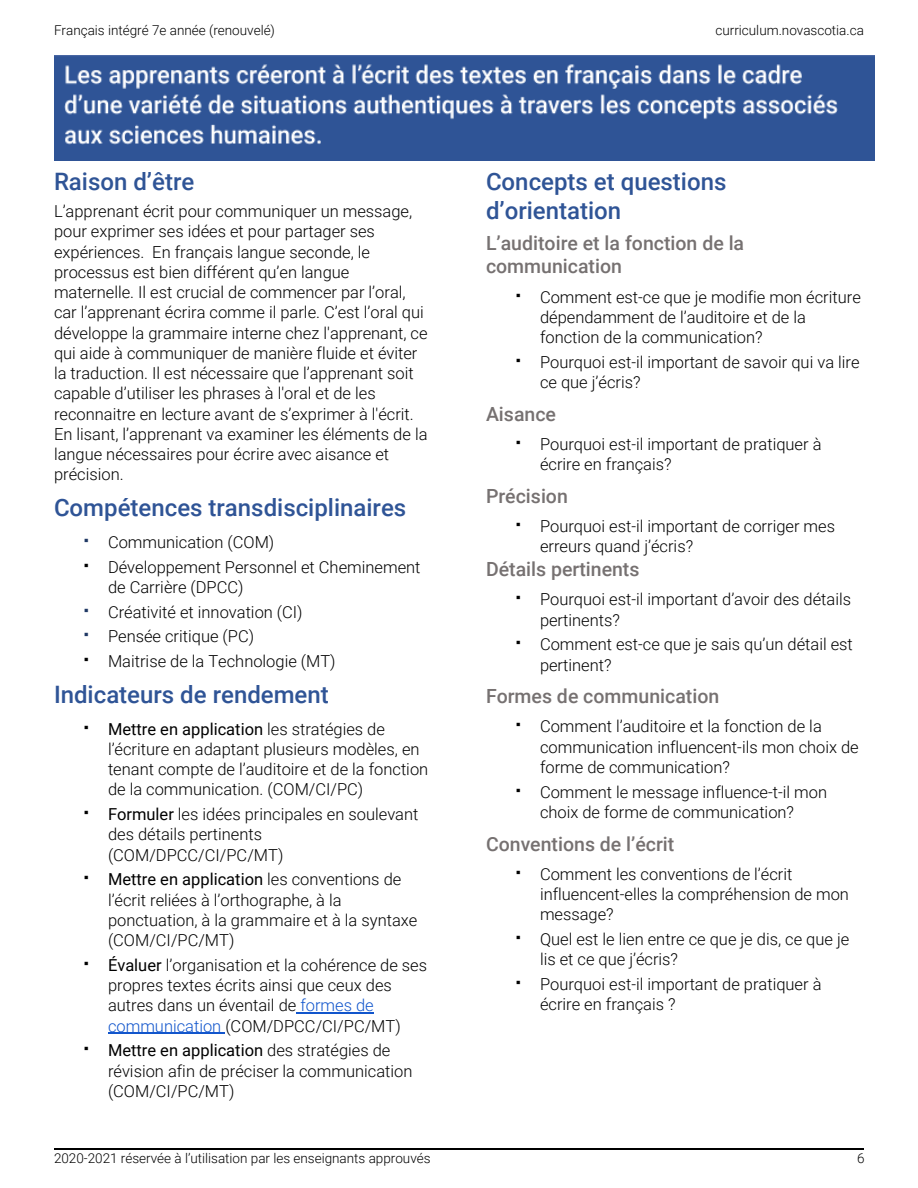
<style>
.page{position:relative;width:918px;height:1188px;background:#fff}
.page>*{position:absolute;margin:0;border:0;box-sizing:border-box;transform-origin:0 0}
.t1{font:500 24px/29.2px "Roboto";color:#2f5496}
.t2{font:500 19.5px/23.7px "Roboto";color:#767171}
.t3{font:300 16.5px/20.2px "Roboto";color:#000}
.t4{font:300 13.5px "Roboto";color:#000}
.s1{font-family:"MS Gothic";font-weight:400;font-size:21px;color:#1f3864}
.s2{font-family:"MS Gothic";font-weight:400;font-size:21px}
.s3{font-weight:400}
.s4{color:#15c}
</style>
<div class="page">
<hr style="left:54px;top:1149px;width:810px;height:1px;background:#000">
<hr style="left:296px;top:1012px;width:78px;height:2px;background:#15c">
<hr style="left:108px;top:1033px;width:117px;height:1px;background:#15c">
<img style="left:54px;top:55px;width:820px;height:106px">
<p class="t4" style="left:54px;top:22px;width:223px">Français intégré 7e année (renouvelé)</p>
<p class="t4" style="left:716px;top:22px;width:150px">curriculum.novascotia.ca</p>
<h1 class="t1" style="left:54px;top:167px;width:142px">Raison d’être</h1>
<p class="t3" style="left:54px;top:201px;width:375px">L’apprenant écrit pour communiquer un message, pour exprimer ses idées et pour partager ses expériences. En français langue seconde, le processus est bien différent qu’en langue maternelle. Il est crucial de commencer par l’oral, car l’apprenant écrira comme il parle. C’est l’oral qui développe la grammaire interne chez l'apprenant, ce qui aide à communiquer de manière fluide et éviter la traduction. Il est nécessaire que l’apprenant soit capable d’utiliser les phrases à l'oral et de les reconnaitre en lecture avant de s’exprimer à l'écrit.<br>En lisant, l’apprenant va examiner les éléments de la langue nécessaires pour écrire avec aisance et précision.</p>
<h1 class="t1" style="left:54px;top:494px;width:354px">Compétences transdisciplinaires</h1>
<p class="t3" style="left:81px;top:532px;width:195px"><span class="s1">▪</span> Communication (COM)</p>
<p class="t3" style="left:108px;top:557px;width:314px;text-indent:-27px"><span class="s2">▪</span> Développement Personnel et Cheminement de Carrière (DPCC)</p>
<p class="t3" style="left:81px;top:602px;width:223px"><span class="s1">▪</span> Créativité et innovation (CI)</p>
<p class="t3" style="left:81px;top:627px;width:175px"><span class="s1">▪</span> Pensée critique (PC)</p>
<p class="t3" style="left:81px;top:651px;width:256px"><span class="s2">▪</span> Maitrise de la Technologie (MT)</p>
<h1 class="t1" style="left:54px;top:680px;width:276px">Indicateurs de rendement</h1>
<p class="t3" style="left:108px;top:719px;width:322px;text-indent:-27px"><span class="s2">▪</span> <span class="s3">Mettre en application</span> les stratégies de l’écriture en adaptant plusieurs modèles, en tenant compte de l’auditoire et de la fonction de la communication. (COM/CI/PC)</p>
<p class="t3" style="left:108px;top:804px;width:312px;text-indent:-27px"><span class="s2">▪</span> <span class="s3">Formuler</span> les idées principales en soulevant des détails pertinents (COM/DPCC/CI/PC/MT)</p>
<p class="t3" style="left:108px;top:870px;width:311px;text-indent:-27px"><span class="s2">▪</span> <span class="s3">Mettre en application</span> les conventions de l’écrit reliées à l’orthographe, à la ponctuation, à la grammaire et à la syntaxe (COM/CI/PC/MT)</p>
<p class="t3" style="left:108px;top:955px;width:321px;text-indent:-27px"><span class="s2">▪</span> <span class="s3">Évaluer</span> l’organisation et la cohérence de ses propres textes écrits ainsi que ceux des autres dans un éventail de <span class="s4">formes de communication</span> (COM/DPCC/CI/PC/MT)</p>
<p class="t3" style="left:108px;top:1041px;width:306px;text-indent:-27px"><span class="s2">▪</span> <span class="s3">Mettre en application</span> des stratégies de révision afin de préciser la communication (COM/CI/PC/MT)</p>
<h1 class="t1" style="left:486px;top:167px;width:242px">Concepts et questions d’orientation</h1>
<p class="t2" style="left:486px;top:231px;width:260px">L’auditoire et la fonction de la communication</p>
<p class="t3" style="left:540px;top:287px;width:322px;text-indent:-27px"><span class="s2">▪</span> Comment est-ce que je modifie mon écriture dépendamment de l’auditoire et de la fonction de la communication?</p>
<p class="t3" style="left:540px;top:352px;width:321px;text-indent:-27px"><span class="s2">▪</span> Pourquoi est-il important de savoir qui va lire ce que j’écris?</p>
<p class="t2" style="left:486px;top:402px;width:72px">Aisance</p>
<p class="t3" style="left:540px;top:434px;width:283px;text-indent:-27px"><span class="s2">▪</span> Pourquoi est-il important de pratiquer à écrire en français?</p>
<p class="t2" style="left:486px;top:484px;width:83px">Précision</p>
<p class="t3" style="left:540px;top:516px;width:297px;text-indent:-27px"><span class="s2">▪</span> Pourquoi est-il important de corriger mes erreurs quand j’écris?</p>
<p class="t2" style="left:486px;top:557px;width:155px">Détails pertinents</p>
<p class="t3" style="left:540px;top:589px;width:313px;text-indent:-27px"><span class="s2">▪</span> Pourquoi est-il important d’avoir des détails pertinents?</p>
<p class="t3" style="left:540px;top:634px;width:314px;text-indent:-27px"><span class="s2">▪</span> Comment est-ce que je sais qu’un détail est pertinent?</p>
<p class="t2" style="left:486px;top:685px;width:235px">Formes de communication</p>
<p class="t3" style="left:540px;top:717px;width:320px;text-indent:-27px"><span class="s2">▪</span> Comment l’auditoire et la fonction de la communication influencent-ils mon choix de forme de communication?</p>
<p class="t3" style="left:513px;top:782px;width:316px;text-align:center"><span class="s2">▪</span> Comment le message influence-t-il mon choix de forme de communication?</p>
<p class="t2" style="left:486px;top:832px;width:190px">Conventions de l’écrit</p>
<p class="t3" style="left:540px;top:864px;width:311px;text-indent:-27px"><span class="s2">▪</span> Comment les conventions de l’écrit influencent-elles la compréhension de mon message?</p>
<p class="t3" style="left:540px;top:929px;width:311px;text-indent:-27px"><span class="s2">▪</span> Quel est le lien entre ce que je dis, ce que je lis et ce que j’écris?</p>
<p class="t3" style="left:540px;top:974px;width:283px;text-indent:-27px"><span class="s2">▪</span> Pourquoi est-il important de pratiquer à écrire en français ?</p>
<p class="t4" style="left:54px;top:1151px;width:378px">2020-2021 réservée à l’utilisation par les enseignants approuvés</p>
<p class="t4" style="left:857px;top:1151px;width:9px">6</p>
</div>
